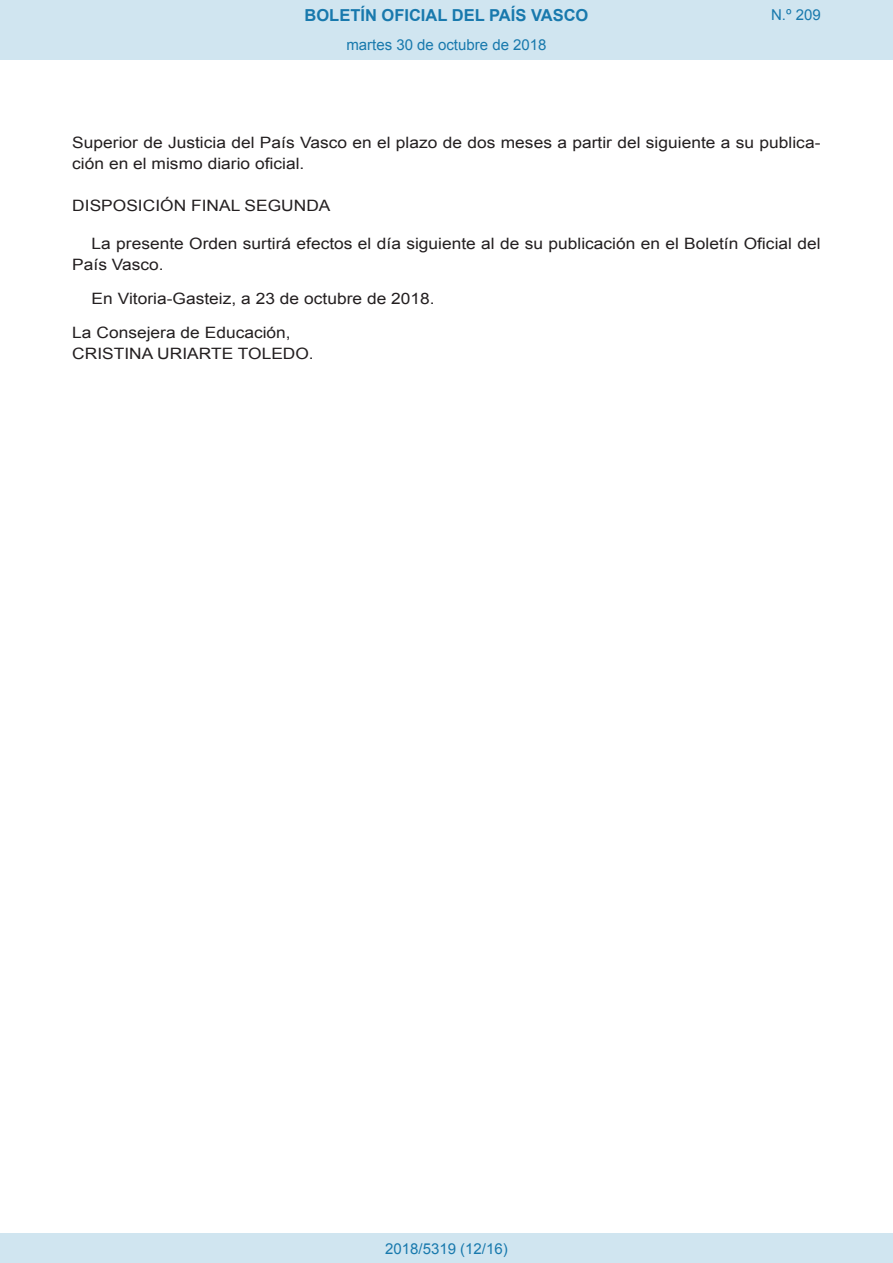
<style>
.page{position:relative;width:893px;height:1263px;background:#fff}
.page>*{position:absolute;margin:0;border:0;box-sizing:border-box;transform-origin:0 0}
.t1{font:700 16.5px "Arial";color:#1879ad}
.BOPVDetalle{font:15.6px/21px "Arial";color:#231f20;scale:1.11 1}
.BOPVFirmaLugFec{font:15.6px "Arial";color:#231f20;scale:1.11 1}
.BOPVDisposicion{font:15.6px "Arial";color:#231f20;scale:1.11 1}
.BOPVFirmaPuesto{font:15.6px "Arial";color:#231f20;scale:1.11 1}
.BOPVFirmaNombre{font:15.6px "Arial";color:#231f20;scale:1.11 1}
.Paginacion_Centro{font:15px "Arial";color:#1879ad}
</style>
<div class="page">
<div style="left:0;top:0;width:893px;height:60px;background:#d0e5f0"></div>
<div style="left:0;top:1233px;width:893px;height:30px;background:#d0e5f0"></div>
<p class="t1" style="left:305px;top:4px;width:285px">BOLETÍN OFICIAL DEL PAÍS VASCO</p>
<p class="Paginacion_Centro" style="left:346px;top:35px;width:202px">martes 30 de octubre de 2018</p>
<p class="Paginacion_Centro" style="left:771px;top:5px;width:51px">N.º 209</p>
<p class="BOPVDetalle" style="left:72px;top:132px;width:676px">Superior de Justicia del País Vasco en el plazo de dos meses a partir del siguiente a su publica&shy;ción en el mismo diario oficial.</p>
<p class="BOPVDisposicion" style="left:72px;top:196px;width:234px">DISPOSICIÓN FINAL SEGUNDA</p>
<p class="BOPVDetalle" style="left:72px;top:234px;width:676px;text-indent:19px">La presente Orden surtirá efectos el día siguiente al de su publicación en el Boletín Oficial del<br>País Vasco.</p>
<p class="BOPVFirmaLugFec" style="left:92px;top:288px;width:311px">En Vitoria-Gasteiz, a 23 de octubre de 2018.</p>
<p class="BOPVFirmaPuesto" style="left:72px;top:322px;width:198px">La Consejera de Educación,</p>
<p class="BOPVFirmaNombre" style="left:72px;top:343px;width:219px">CRISTINA URIARTE TOLEDO.</p>
<p class="Paginacion_Centro" style="left:385px;top:1238px;width:124px">2018/5319 (12/16)</p>
</div>
